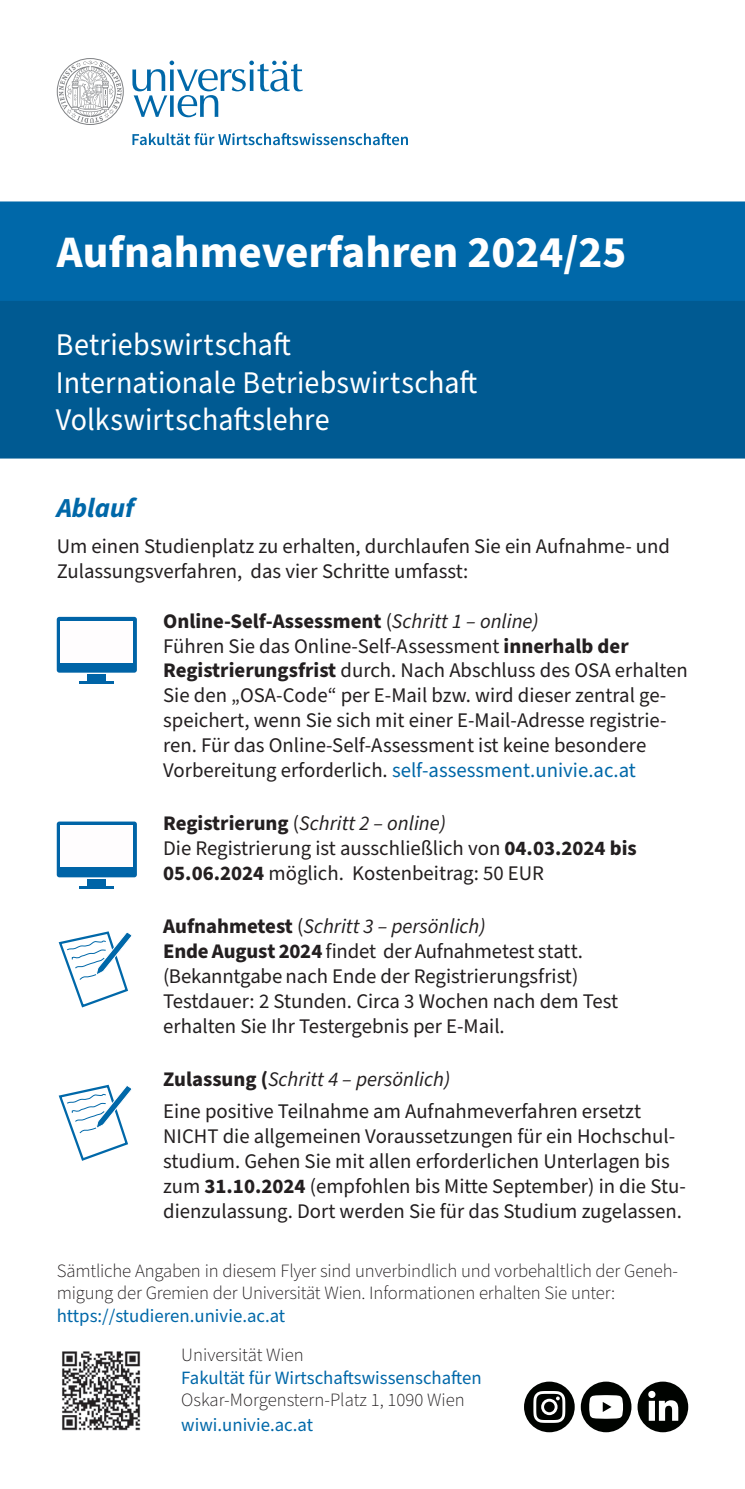
<style>
.page{position:relative;width:745px;height:1489px;background:#fff}
.page>*{position:absolute;margin:0;border:0;box-sizing:border-box;transform-origin:0 0}
.t1{font:700 45px "Source Sans Pro";color:#fff}
.t2{font:31.5px/37.5px "Source Sans Pro";letter-spacing:.005em;color:#fff;scale:.95 1}
.t3{font:italic 700 27.5px "Source Sans Pro";color:#0068a9}
.t4{font:20.75px/25px "Source Sans Pro";color:#231f20}
.t5{font:300 18.75px/22.5px "Source Sans Pro";letter-spacing:-.01em;color:#231f20}
.t6{font:18.75px "Source Sans Pro";color:#0068a9}
.s1{font-weight:700}
.s2{font-style:italic}
.s3{color:#0068a9}
</style>
<div class="page">
<svg style="left:132px;top:133px;width:275px;height:12px"></svg>
<svg style="left:57px;top:58px;width:67px;height:67px"></svg>
<svg style="left:132px;top:61px;width:170px;height:56px"></svg>
<svg style="left:0;top:201px;width:744px;height:257px;background:#005f9b"></svg>
<svg style="left:58px;top:931px;width:74px;height:77px"></svg>
<div style="left:57px;top:821px;width:80px;height:56px;background:#0064a7;border-radius:3px"></div>
<div style="left:61px;top:825px;width:72px;height:42px;background:#fffdfe"></div>
<div style="left:87px;top:879px;width:19px;height:9px;background:#0064a7"></div>
<hr style="left:80px;top:886px;width:34px;height:2px;background:#0064a7">
<div style="left:57px;top:617px;width:80px;height:55px;background:#0064a7;border-radius:3px"></div>
<div style="left:61px;top:621px;width:72px;height:41px;background:#fffdfe"></div>
<div style="left:87px;top:674px;width:19px;height:10px;background:#0064a7"></div>
<hr style="left:80px;top:681px;width:34px;height:3px;background:#0064a7">
<svg style="left:58px;top:1084px;width:74px;height:77px"></svg>
<div style="left:580px;top:1381px;width:51px;height:50px;background:#000300;border-radius:50%"></div>
<svg style="left:589px;top:1395px;width:33px;height:23px"></svg>
<div style="left:523px;top:1381px;width:51px;height:50px;background:#000300;border-radius:50%"></div>
<svg style="left:533px;top:1391px;width:32px;height:31px"></svg>
<div style="left:637px;top:1381px;width:50px;height:50px;background:#000300;border-radius:50%"></div>
<svg style="left:648px;top:1400px;width:29px;height:20px"></svg>
<svg style="left:647px;top:1390px;width:8px;height:7px"></svg>
<img style="left:62px;top:1351px;width:79px;height:80px">
<h1 class="t1" style="left:57px;top:221px;width:571px">Aufnahmeverfahren 2024/25</h1>
<h2 class="t2" style="left:56px;top:327px;width:445px">Betriebswirtschaft<br>Internationale Betriebswirtschaft<br>Volkswirtschaftslehre</h2>
<h3 class="t3" style="left:57px;top:489px;width:79px">Ablauf</h3>
<p class="t4" style="left:57px;top:534px;width:614px">Um einen Studienplatz zu erhalten, durchlaufen Sie ein Aufnahme- und<br>Zulassungsverfahren, das vier Schritte umfasst:</p>
<p class="t4" style="left:163px;top:609px;width:526px"><span class="s1">Online-Self-Assessment</span> (<span class="s2">Schritt 1 – online)<br></span>Führen Sie das Online-Self-Assessment <span class="s1">innerhalb der Registrierungsfrist</span> durch. Nach Abschluss des OSA erhalten Sie den „OSA-Code“ per E-Mail bzw. wird dieser zentral ge&shy;speichert, wenn Sie sich mit einer E-Mail-Adresse registrie&shy;ren. Für das Online-Self-Assessment ist keine besondere Vorbereitung erforderlich. <span class="s3">self-assessment.univie.ac.at</span></p>
<p class="t4" style="left:163px;top:811px;width:475px"><span class="s1">Registrierung</span> (<span class="s2">Schritt 2 – online)<br></span>Die Registrierung ist ausschließlich von <span class="s1">04.03.2024 bis<br>05.06.2024</span> möglich. Kostenbeitrag: 50 EUR</p>
<p class="t4" style="left:163px;top:914px;width:456px"><span class="s1">Aufnahmetest</span> (<span class="s2">Schritt 3 – persönlich)<br></span><span class="s1">Ende August 2024</span> findet der Aufnahmetest statt. (Bekanntgabe nach Ende der Registrierungsfrist)<br>Testdauer: 2 Stunden. Circa 3 Wochen nach dem Test erhalten Sie Ihr Testergebnis per E-Mail.</p>
<p class="t4" style="left:163px;top:1064px;width:479px;line-height:32px"><span class="s1">Zulassung (</span><span class="s2">Schritt 4 – persönlich)<br></span>Eine positive Teilnahme am Aufnahmeverfahren ersetzt</p>
<p class="t4" style="left:163px;top:1124px;width:524px">NICHT die allgemeinen Voraussetzungen für ein Hochschul&shy;studium. Gehen Sie mit allen erforderlichen Unterlagen bis zum <span class="s1">31.10.2024</span> (empfohlen bis Mitte September) in die Stu&shy;dienzulassung. Dort werden Sie für das Studium zugelassen.</p>
<p class="t5" style="left:57px;top:1259px;width:622px">Sämtliche Angaben in diesem Flyer sind unverbindlich und vorbehaltlich der Geneh&shy;migung der Gremien der Universität Wien. Informationen erhalten Sie unter:</p>
<p class="t6" style="left:57px;top:1302px;width:230px">https://studieren.univie.ac.at</p>
<p class="t5" style="left:181px;top:1343px;width:124px">Universität Wien</p>
<p class="t6" style="left:181px;top:1364px;width:302px">Fakultät für Wirtschaftswissenschaften</p>
<p class="t5" style="left:181px;top:1388px;width:285px">Oskar-Morgenstern-Platz 1, 1090 Wien</p>
<p class="t6" style="left:181px;top:1412px;width:133px">wiwi.univie.ac.at</p>
</div>
